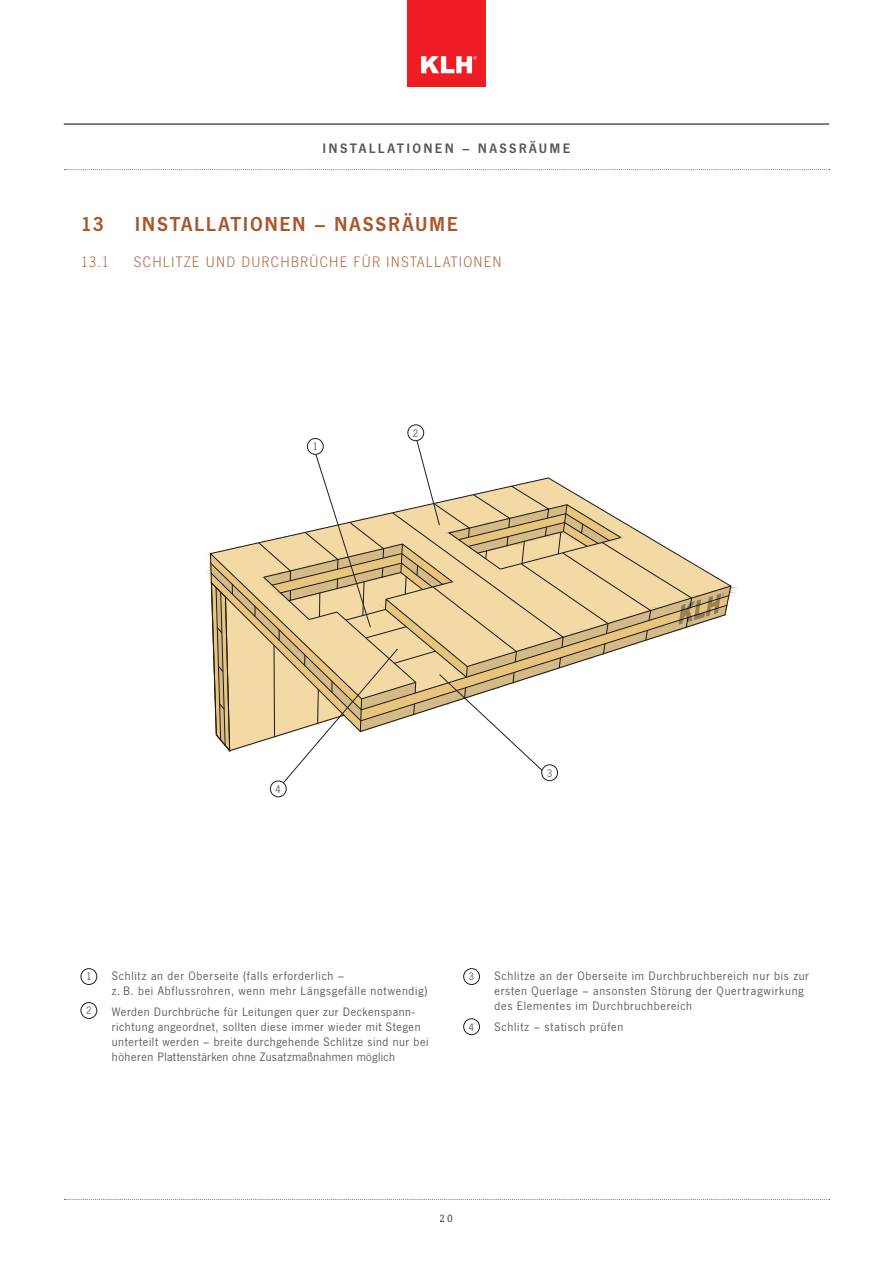
<style>
.page{position:relative;width:893px;height:1263px;background:#fff}
.page>*{position:absolute;margin:0;border:0;box-sizing:border-box;transform-origin:0 0}
.überschrift_1{font:600 21px "News Got T";letter-spacing:.075em;color:#ab562d}
.überschrift_light{font:15.75px "News Got T Ligh";letter-spacing:.08em;color:#ab562d}
.rubriken{font:600 14.25px "News Got T";letter-spacing:.16em;color:#57585a}
.beschreibungen_dünn{font:12.75px/15px "News Got T";letter-spacing:.05em;color:#57585a}
.nummern{font:11.25px "News Got T";color:#57585a}
.t1{font:11.1px "Amasis MT Pro";color:#231f20}
</style>
<div class="page">
<svg style="left:206px;top:435px;width:533px;height:353px"></svg>
<div style="left:463px;top:1019px;width:17px;height:16px;border:1px solid #231f20;border-radius:50%"></div>
<div style="left:270px;top:781px;width:16px;height:16px;background:#fff;border-radius:50%"></div>
<div style="left:270px;top:781px;width:16px;height:16px;border:1px solid #231f20;border-radius:50%"></div>
<div style="left:463px;top:968px;width:17px;height:17px;border:1px solid #231f20;border-radius:50%"></div>
<div style="left:542px;top:765px;width:16px;height:16px;background:#fff;border-radius:50%"></div>
<div style="left:542px;top:765px;width:16px;height:16px;border:1px solid #231f20;border-radius:50%"></div>
<div style="left:81px;top:968px;width:16px;height:17px;border:1px solid #231f20;border-radius:50%"></div>
<div style="left:307px;top:438px;width:16px;height:16px;background:#fff;border-radius:50%"></div>
<div style="left:307px;top:438px;width:16px;height:16px;border:1px solid #231f20;border-radius:50%"></div>
<div style="left:81px;top:1002px;width:16px;height:17px;border:1px solid #231f20;border-radius:50%"></div>
<div style="left:408px;top:425px;width:16px;height:16px;background:#fff;border-radius:50%"></div>
<div style="left:408px;top:425px;width:16px;height:16px;border:1px solid #231f20;border-radius:50%"></div>
<svg style="left:64px;top:1199px;width:766px;height:1px"></svg>
<hr style="left:64px;top:123px;width:765px;height:2px;background:#57585a">
<svg style="left:64px;top:169px;width:766px;height:1px"></svg>
<div style="left:407px;top:0;width:79px;height:86px;background:#ee1d23"></div>
<svg style="left:421px;top:56px;width:56px;height:17px"></svg>
<p class="rubriken" style="left:323px;top:140px;width:249px">INSTALLATIONEN – NASSRÄUME</p>
<p class="überschrift_1" style="left:81px;top:212px;width:25px">13</p>
<p class="überschrift_1" style="left:135px;top:212px;width:325px">INSTALLATIONEN – NASSRÄUME</p>
<p class="überschrift_light" style="left:81px;top:253px;width:30px">13.1</p>
<p class="überschrift_light" style="left:134px;top:253px;width:369px">SCHLITZE UND DURCHBRÜCHE FÜR INSTALLATIONEN</p>
<p class="nummern" style="left:312px;top:440px;width:7px">1</p>
<p class="nummern" style="left:413px;top:427px;width:7px">2</p>
<p class="nummern" style="left:275px;top:783px;width:7px">4</p>
<p class="nummern" style="left:547px;top:767px;width:7px">3</p>
<p class="nummern" style="left:86px;top:970px;width:7px">1</p>
<p class="nummern" style="left:86px;top:1004px;width:7px">2</p>
<p class="beschreibungen_dünn" style="left:112px;top:968px;width:234px">Schlitz an der Oberseite (falls erforderlich –</p>
<p class="beschreibungen_dünn" style="left:112px;top:983px;width:318px">z. B. bei Abflussrohren, wenn mehr Längsgefälle notwendig)</p>
<p class="beschreibungen_dünn" style="left:112px;top:1003px;width:318px">Werden Durchbrüche für Leitungen quer zur Deckenspann&shy;richtung angeordnet, sollten diese immer wieder mit Stegen unterteilt werden – breite durchgehende Schlitze sind nur bei höheren Plattenstärken ohne Zusatzmaßnahmen möglich</p>
<p class="nummern" style="left:469px;top:970px;width:7px">3</p>
<p class="nummern" style="left:468px;top:1021px;width:7px">4</p>
<p class="beschreibungen_dünn" style="left:495px;top:968px;width:316px">Schlitze an der Oberseite im Durchbruchbereich nur bis zur ersten Querlage – ansonsten Störung der Quertragwirkung</p>
<p class="beschreibungen_dünn" style="left:495px;top:998px;width:199px">des Elementes im Durchbruchbereich</p>
<p class="beschreibungen_dünn" style="left:495px;top:1018px;width:130px">Schlitz – statisch prüfen</p>
<p class="t1" style="left:440px;top:1211px;width:15px">20</p>
</div>
